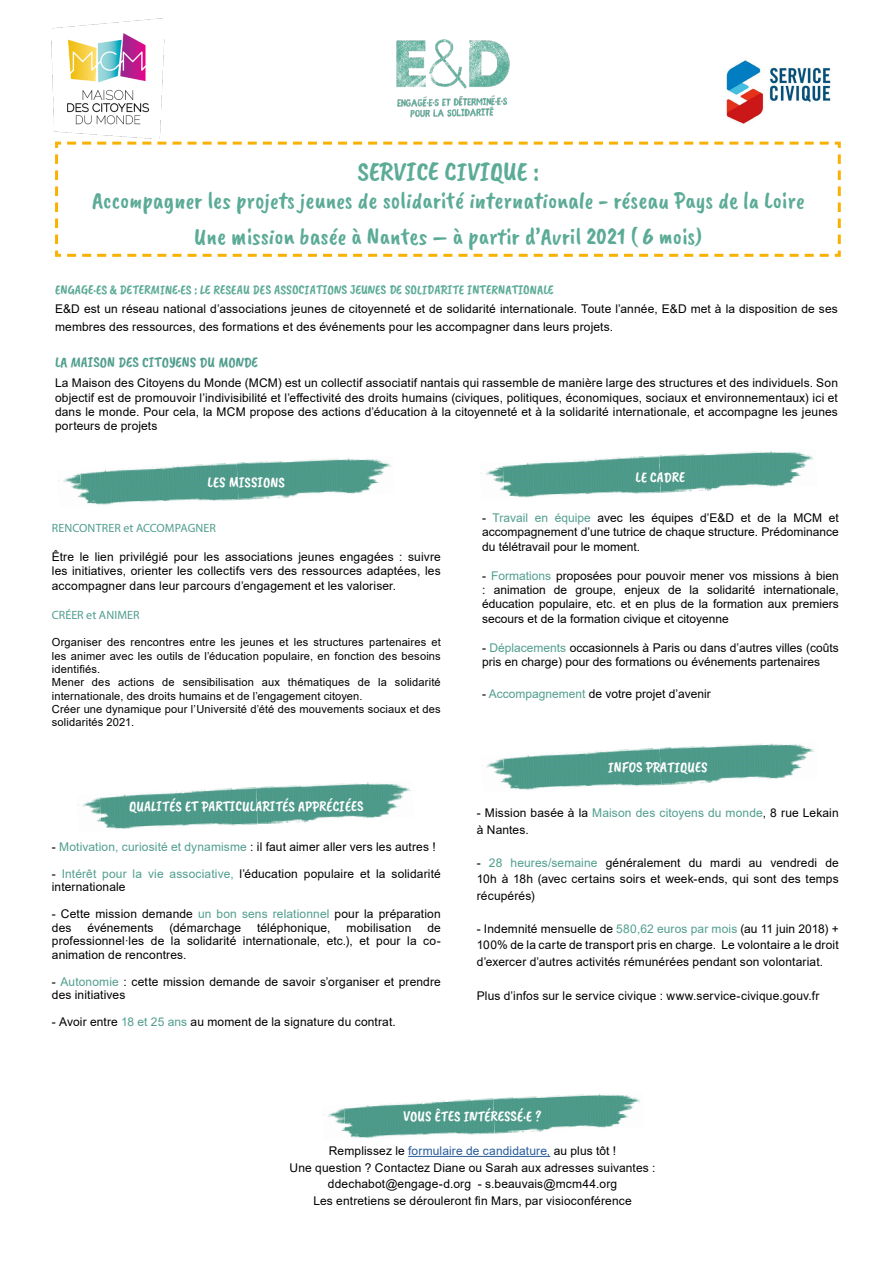
<style>
.page{position:relative;width:893px;height:1263px;background:#fff}
.page>*{position:absolute;margin:0;border:0;box-sizing:border-box;transform-origin:0 0}
.t1{font:27px "Caveat Brush";color:#5bab96}
.t2{font:24px/36px "Caveat Brush";color:#5bab96;text-align:center}
.t3{font:15px "Caveat Brush";color:#fff}
.t4{font:15px "Caveat Brush";color:#519e8e}
.t5{font:13.5px "Caveat Brush";color:#5bab96}
.t6{font:12px/14.4px "Arial";letter-spacing:.01em;color:#000;text-align:justify}
.t7{font:12px "Myriad Pro";letter-spacing:.01em;color:#519e8e}
.t8{font:11.1px/13.4px "Arial";letter-spacing:.015em;color:#000}
.s1{color:#519e8e}
.s2{color:#275b9b}
</style>
<div class="page">
<img style="left:659px;top:451px;width:155px;height:42px">
<img style="left:504px;top:456px;width:157px;height:42px">
<img style="left:480px;top:466px;width:24px;height:25px">
<img style="left:258px;top:782px;width:153px;height:42px">
<img style="left:101px;top:787px;width:157px;height:42px">
<img style="left:77px;top:797px;width:24px;height:25px">
<img style="left:495px;top:1093px;width:145px;height:40px">
<img style="left:346px;top:1098px;width:149px;height:40px">
<img style="left:322px;top:1108px;width:24px;height:24px">
<img style="left:661px;top:743px;width:154px;height:42px">
<img style="left:505px;top:748px;width:156px;height:42px">
<img style="left:482px;top:758px;width:23px;height:25px">
<img style="left:237px;top:458px;width:155px;height:42px">
<img style="left:82px;top:463px;width:156px;height:42px">
<img style="left:58px;top:473px;width:24px;height:25px">
<img style="left:726px;top:60px;width:105px;height:64px">
<img style="left:396px;top:39px;width:114px;height:79px">
<svg style="left:55px;top:141px;width:786px;height:116px"></svg>
<hr style="left:408px;top:1156px;width:142px;height:1px;background:#275b9b">
<img style="left:52px;top:18px;width:113px;height:121px">
<h1 class="t1" style="left:357px;top:155px;width:183px">SERVICE CIVIQUE :</h1>
<h2 class="t2" style="left:92px;top:183px;width:714px">Accompagner les projets jeunes de solidarité internationale - réseau Pays de la Loire<br>Une mission basée à Nantes – à partir d’Avril 2021 ( 6 mois)</h2>
<p class="t5" style="left:55px;top:281px;width:500px">ENGAGE·ES &amp; DETERMINE·ES : LE RESEAU DES ASSOCIATIONS JEUNES DE SOLIDARITE INTERNATIONALE</p>
<p class="t6" style="left:55px;top:300px;width:784px;line-height:18px">E&amp;D est un réseau national d’associations jeunes de citoyenneté et de solidarité internationale. Toute l’année, E&amp;D met à la disposition de ses membres des ressources, des formations et des événements pour les accompagner dans leurs projets.</p>
<p class="t4" style="left:55px;top:354px;width:204px">LA MAISON DES CITOYENS DU MONDE</p>
<p class="t6" style="left:55px;top:376px;width:784px">La Maison des Citoyens du Monde (MCM) est un collectif associatif nantais qui rassemble de manière large des structures et des individuels. Son objectif est de promouvoir l’indivisibilité et l’effectivité des droits humains (civiques, politiques, économiques, sociaux et environnementaux) ici et dans le monde. Pour cela, la MCM propose des actions d’éducation à la citoyenneté et à la solidarité internationale, et accompagne les jeunes porteurs de projets</p>
<p class="t3" style="left:208px;top:474px;width:79px">LES MISSIONS</p>
<p class="t7" style="left:52px;top:521px;width:166px">RENCONTRER et ACCOMPAGNER</p>
<p class="t6" style="left:52px;top:549px;width:390px">Être le lien privilégié pour les associations jeunes engagées : suivre les initiatives, orienter les collectifs vers des ressources adaptées, les accompagner dans leur parcours d’engagement et les valoriser.</p>
<p class="t7" style="left:52px;top:607px;width:89px">CRÉER et ANIMER</p>
<p class="t8" style="left:52px;top:636px;width:390px">Organiser des rencontres entre les jeunes et les structures partenaires et les animer avec les outils de l’éducation populaire, en fonction des besoins identifiés.<br>Mener des actions de sensibilisation aux thématiques de la solidarité internationale, des droits humains et de l’engagement citoyen.<br>Créer une dynamique pour l’Université d’été des mouvements sociaux et des solidarités 2021.</p>
<p class="t3" style="left:129px;top:798px;width:236px">QUALITÉS ET PARTICULARITÉS APPRÉCIÉES</p>
<p class="t6" style="left:52px;top:839px;width:385px">- <span class="s1">Motivation, curiosité et dynamisme</span> : il faut aimer aller vers les autres !</p>
<p class="t6" style="left:52px;top:867px;width:390px;line-height:13.5px">- <span class="s1">Intérêt pour la vie associative,</span> l’éducation populaire et la solidarité internationale</p>
<p class="t6" style="left:52px;top:907px;width:390px;line-height:13.5px">- Cette mission demande <span class="s1">un bon sens relationnel</span> pour la préparation des</p>
<p class="t6" style="left:87px;top:920px;width:68px">événements</p>
<p class="t6" style="left:170px;top:920px;width:73px">(démarchage</p>
<p class="t6" style="left:257px;top:920px;width:75px">téléphonique,</p>
<p class="t6" style="left:346px;top:920px;width:66px">mobilisation</p>
<p class="t6" style="left:52px;top:921px;width:390px;line-height:13.5px;text-indent:375px">de professionnel·les de la solidarité internationale, etc.), et pour la co&shy;animation de rencontres.</p>
<p class="t6" style="left:52px;top:975px;width:390px;line-height:13.5px">- <span class="s1">Autonomie</span> : cette mission demande de savoir s’organiser et prendre des initiatives</p>
<p class="t6" style="left:52px;top:1015px;width:345px">- Avoir entre <span class="s1">18 et 25 ans</span> au moment de la signature du contrat.</p>
<p class="t3" style="left:636px;top:469px;width:51px">LE CADRE</p>
<p class="t6" style="left:482px;top:510px;width:358px">- <span class="s1">Travail en équipe</span> avec les équipes d’E&amp;D et de la MCM et accompagnement d’une tutrice de chaque structure. Prédominance du télétravail pour le moment.</p>
<p class="t6" style="left:482px;top:568px;width:358px">- <span class="s1">Formations</span> proposées pour pouvoir mener vos missions à bien : animation de groupe, enjeux de la solidarité internationale, éducation populaire, etc. et en plus de la formation aux premiers secours et de la formation civique et citoyenne</p>
<p class="t6" style="left:482px;top:640px;width:358px">- <span class="s1">Déplacements</span> occasionnels à Paris ou dans d’autres villes (coûts pris en charge) pour des formations ou événements partenaires</p>
<p class="t6" style="left:482px;top:687px;width:230px">- <span class="s1">Accompagnement</span> de votre projet d’avenir</p>
<p class="t3" style="left:608px;top:758px;width:101px">INFOS PRATIQUES</p>
<p class="t6" style="left:477px;top:805px;width:363px;line-height:16.5px">- Mission basée à la <span class="s1">Maison des citoyens du monde</span>, 8 rue Lekain à Nantes.</p>
<p class="t6" style="left:477px;top:854px;width:363px;line-height:16.5px">- <span class="s1">28 heures/semaine</span> généralement du mardi au vendredi de 10h à 18h (avec certains soirs et week-ends, qui sont des temps récupérés)</p>
<p class="t6" style="left:477px;top:920px;width:363px;line-height:16.5px">- Indemnité mensuelle de <span class="s1">580,62 euros par mois</span> (au 11 juin 2018) + 100% de la carte de transport pris en charge. Le volontaire a le droit d’exercer d’autres activités rémunérées pendant son volontariat.</p>
<p class="t6" style="left:477px;top:989px;width:344px">Plus d’infos sur le service civique : www.service-civique.gouv.fr</p>
<p class="t3" style="left:403px;top:1107px;width:140px">VOUS ÊTES INTÉRESSÉ·E ?</p>
<p class="t6" style="left:290px;top:1142px;width:367px;line-height:16.5px;text-align:center">Remplissez le <span class="s2">formulaire de candidature,</span> au plus tôt !<br>Une question ? Contactez Diane ou Sarah aux adresses suivantes : ddechabot@engage-d.org - s.beauvais@mcm44.org<br>Les entretiens se dérouleront fin Mars, par visioconférence</p>
</div>
